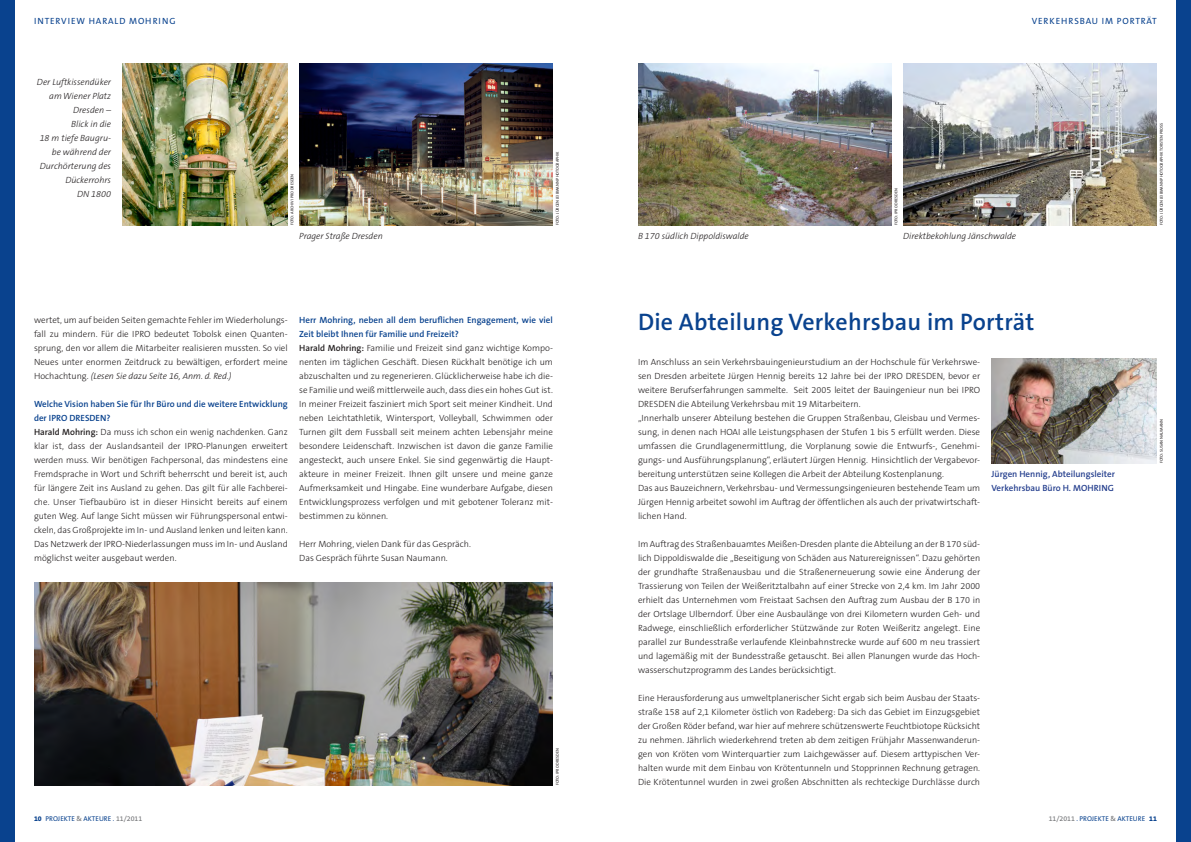
<style>
.page{position:relative;width:1191px;height:842px;background:#fff}
.page>*{position:absolute;margin:0;border:0;box-sizing:border-box;transform-origin:0 0}
.t1{font:600 24px "The Sans B6";letter-spacing:.01em;color:#09428e}
.t2{font:300 9px/14px "The Sans B3";color:#231f20;text-align:justify}
.t3{font:italic 300 9px/14px "The Sans B3";color:#231f20;text-align:right}
.t4{font:600 9px/14px "The Sans B6";color:#09428e}
.t5{font:600 9px "The Sans B6";color:#253f8e}
.t6{font:9px "The Sans B5 Plain";letter-spacing:.1em;color:#09428e}
.t7{font:7px "The Sans B5 Plain";color:#09428e}
.t8{font:4px "The Sans B5 Plain";color:#231f20}
.s1{font-style:italic}
.s2{font-family:"The Sans B6";font-weight:600}
.s3{font-family:"The Sans B8";font-weight:800}
.s4{color:#6c6d70}
</style>
<div class="page">
<img style="left:34px;top:582px;width:519px;height:203px">
<img style="left:299px;top:64px;width:254px;height:161px">
<img style="left:122px;top:64px;width:166px;height:161px">
<div style="left:1176px;top:0;width:15px;height:842px;background:#09428e"></div>
<img style="left:638px;top:64px;width:253px;height:161px">
<img style="left:903px;top:64px;width:254px;height:161px">
<div style="left:0;top:0;width:14px;height:842px;background:#09428e"></div>
<img style="left:991px;top:358px;width:166px;height:105px">
<p class="t6" style="left:34px;top:16px;width:143px">INTERVIEW HARALD MOHRING</p>
<p class="t3" style="left:37px;top:75px;width:76px">Der Luftkissendüker am Wiener Platz<br>Dresden –<br>Blick in die<br>18 m tiefe Baugru&shy;be während der<br>Durchörterung des<br>Dückerrohrs<br>DN 1800</p>
<p class="t8" style="left:290px;top:225px;width:53px;rotate:-90deg">FOTO: ARCHIV IPRO DRESDEN</p>
<p class="t3" style="left:299px;top:229px;width:85px">Prager Straße Dresden</p>
<p class="t8" style="left:555px;top:225px;width:75px;rotate:-90deg">FOTO: JÜRGEN JEIBMANN PHOTOGRAPHIK</p>
<p class="t2" style="left:34px;top:313px;width:255px">wertet, um auf beiden Seiten gemachte Fehler im Wiederholungs&shy;fall zu mindern. Für die IPRO bedeutet Tobolsk einen Quanten&shy;sprung, den vor allem die Mitarbeiter realisieren mussten. So viel Neues unter enormen Zeitdruck zu bewältigen, erfordert meine Hochachtung. <span class="s1">(Lesen Sie dazu Seite 16, Anm. d. Red.)</span></p>
<p class="t4" style="left:34px;top:397px;width:255px">Welche Vision haben Sie für Ihr Büro und die weitere Entwicklung der IPRO DRESDEN?</p>
<p class="t2" style="left:34px;top:425px;width:255px"><span class="s2">Harald Mohring:</span> Da muss ich schon ein wenig nachdenken. Ganz klar ist, dass der Auslandsanteil der IPRO-Planungen erweitert werden muss. Wir benötigen Fachpersonal, das mindestens eine Fremdsprache in Wort und Schrift beherrscht und bereit ist, auch für längere Zeit ins Ausland zu gehen. Das gilt für alle Fachberei&shy;che. Unser Tiefbaubüro ist in dieser Hinsicht bereits auf einem guten Weg. Auf lange Sicht müssen wir Führungspersonal entwi&shy;ckeln, das Großprojekte im In- und Ausland lenken und leiten kann.</p>
<p class="t2" style="left:34px;top:537px;width:255px">Das Netzwerk der IPRO-Niederlassungen muss im In- und Ausland möglichst weiter ausgebaut werden.</p>
<p class="t4" style="left:299px;top:313px;width:255px">Herr Mohring, neben all dem beruflichen Engagement, wie viel<br>Zeit bleibt Ihnen für Familie und Freizeit?</p>
<p class="t2" style="left:299px;top:341px;width:255px"><span class="s2">Harald Mohring:</span> Familie und Freizeit sind ganz wichtige Kompo&shy;nenten im täglichen Geschäft. Diesen Rückhalt benötige ich um abzuschalten und zu regenerieren. Glücklicherweise habe ich die&shy;se Familie und weiß mittlerweile auch, dass dies ein hohes Gut ist.<br>In meiner Freizeit fasziniert mich Sport seit meiner Kindheit. Und neben Leichtathletik, Wintersport, Volleyball, Schwimmen oder Turnen gilt dem Fussball seit meinem achten Lebensjahr meine besondere Leidenschaft. Inzwischen ist davon die ganze Familie angesteckt, auch unsere Enkel. Sie sind gegenwärtig die Haupt&shy;akteure in meiner Freizeit. Ihnen gilt unsere und meine ganze Aufmerksamkeit und Hingabe. Eine wunderbare Aufgabe, diesen Entwicklungsprozess verfolgen und mit gebotener Toleranz mit&shy;bestimmen zu können.</p>
<p class="t2" style="left:299px;top:537px;width:173px">Herr Mohring, vielen Dank für das Gespräch.</p>
<p class="t2" style="left:299px;top:551px;width:150px">Das Gespräch führte Susan Naumann.</p>
<p class="t8" style="left:555px;top:785px;width:38px;rotate:-90deg">FOTO: IPRO DRESDEN</p>
<p class="t6" style="left:1031px;top:16px;width:127px">VERKEHRSBAU IM PORTRÄT</p>
<p class="t8" style="left:894px;top:225px;width:38px;rotate:-90deg">FOTO: IPRO DRESDEN</p>
<p class="t3" style="left:638px;top:229px;width:112px">B 170 südlich Dippoldiswalde</p>
<p class="t3" style="left:903px;top:229px;width:115px">Direktbekohlung Jänschwalde</p>
<p class="t8" style="left:1159px;top:225px;width:103px;rotate:-90deg">FOTO: JÜRGEN JEIBMANN PHOTOGRAPHIK TORSTEN PROSS</p>
<p class="t1" style="left:638px;top:309px;width:398px">Die Abteilung Verkehrsbau im Porträt</p>
<p class="t2" style="left:638px;top:355px;width:344px">Im Anschluss an sein Verkehrsbauingenieurstudium an der Hochschule für Verkehrswe&shy;sen Dresden arbeitete Jürgen Hennig bereits 12 Jahre bei der IPRO DRESDEN, bevor er weitere Berufserfahrungen sammelte. Seit 2005 leitet der Bauingenieur nun bei IPRO DRESDEN die Abteilung Verkehrsbau mit 19 Mitarbeitern.</p>
<p class="t2" style="left:638px;top:411px;width:344px">„Innerhalb unserer Abteilung bestehen die Gruppen Straßenbau, Gleisbau und Vermes&shy;sung, in denen nach HOAI alle Leistungsphasen der Stufen 1 bis 5 erfüllt werden. Diese umfassen die Grundlagenermittlung, die Vorplanung sowie die Entwurfs-, Genehmi&shy;gungs- und Ausführungsplanung“, erläutert Jürgen Hennig. Hinsichtlich der Vergabevor&shy;bereitung unterstützen seine Kollegen die Arbeit der Abteilung Kostenplanung.</p>
<p class="t2" style="left:638px;top:481px;width:344px">Das aus Bauzeichnern, Verkehrsbau- und Vermessungsingenieuren bestehende Team um Jürgen Hennig arbeitet sowohl im Auftrag der öffentlichen als auch der privatwirtschaft&shy;lichen Hand.</p>
<p class="t2" style="left:638px;top:537px;width:344px">Im Auftrag des Straßenbauamtes Meißen-Dresden plante die Abteilung an der B 170 süd&shy;lich Dippoldiswalde die „Beseitigung von Schäden aus Naturereignissen“. Dazu gehörten der grundhafte Straßenausbau und die Straßenerneuerung sowie eine Änderung der Trassierung von Teilen der Weißeritztalbahn auf einer Strecke von 2,4 km. Im Jahr 2000 erhielt das Unternehmen vom Freistaat Sachsen den Auftrag zum Ausbau der B 170 in der Ortslage Ulberndorf. Über eine Ausbaulänge von drei Kilometern wurden Geh- und Radwege, einschließlich erforderlicher Stützwände zur Roten Weißeritz angelegt. Eine parallel zur Bundesstraße verlaufende Kleinbahnstrecke wurde auf 600 m neu trassiert und lagemäßig mit der Bundesstraße getauscht. Bei allen Planungen wurde das Hoch&shy;wasserschutzprogramm des Landes berücksichtigt.</p>
<p class="t2" style="left:638px;top:691px;width:344px">Eine Herausforderung aus umweltplanerischer Sicht ergab sich beim Ausbau der Staats&shy;straße 158 auf 2,1 Kilometer östlich von Radeberg: Da sich das Gebiet im Einzugsgebiet der Großen Röder befand, war hier auf mehrere schützenswerte Feuchtbiotope Rücksicht zu nehmen. Jährlich wiederkehrend treten ab dem zeitigen Frühjahr Massenwanderun&shy;gen von Kröten vom Winterquartier zum Laichgewässer auf. Diesem arttypischen Ver&shy;halten wurde mit dem Einbau von Krötentunneln und Stopprinnen Rechnung getragen.<br>Die Krötentunnel wurden in zwei großen Abschnitten als rechteckige Durchlässe durch</p>
<p class="t5" style="left:991px;top:469px;width:125px">Jürgen Hennig, Abteilungsleiter</p>
<p class="t5" style="left:991px;top:483px;width:124px">Verkehrsbau Büro H. MOHRING</p>
<p class="t8" style="left:1159px;top:463px;width:45px;rotate:-90deg">FOTO: SUSAN NAUMANN</p>
<p class="t7" style="left:34px;top:815px;width:110px"><span class="s3">10</span> PROJEKTE <span class="s4">&amp;</span> AKTEURE . <span class="s4">11/2011</span></p>
<p class="t7" style="left:1048px;top:815px;width:110px"><span class="s4">11/2011</span> . PROJEKTE <span class="s4">&amp;</span> AKTEURE <span class="s3">11</span></p>
</div>
